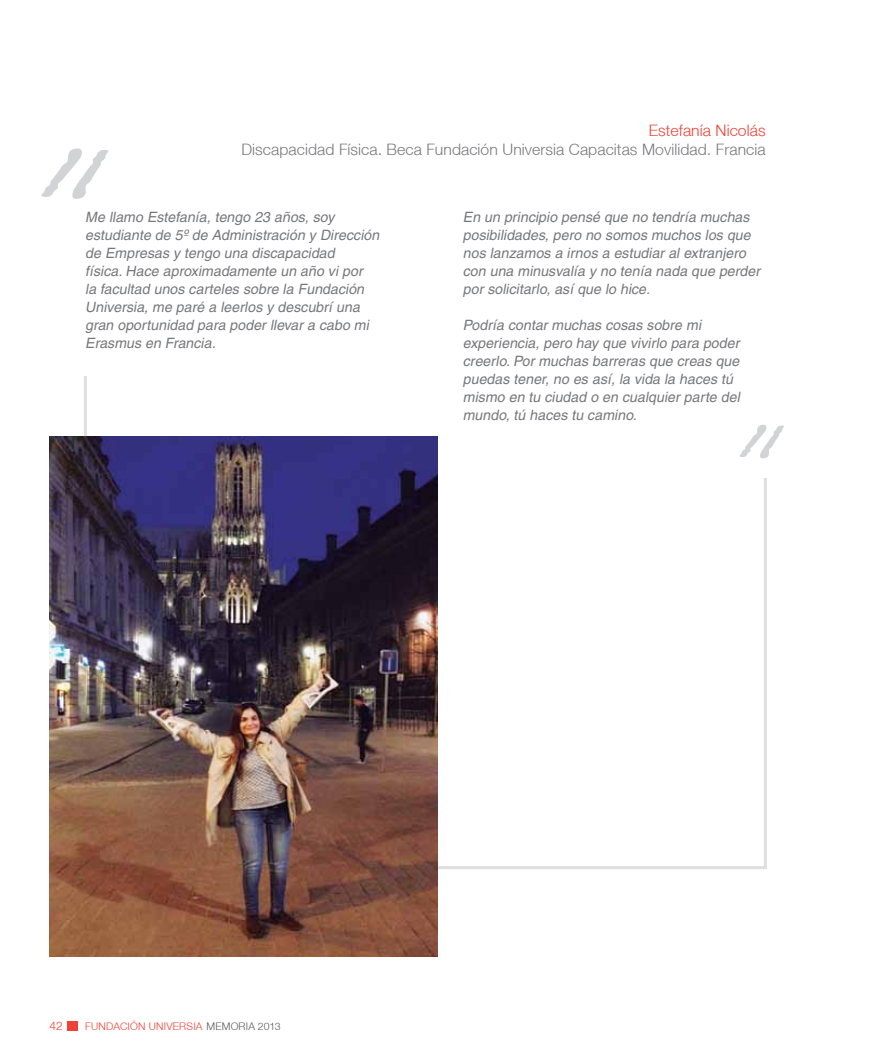
<style>
.page{position:relative;width:893px;height:1063px;background:#fff}
.page>*{position:absolute;margin:0;border:0;box-sizing:border-box;transform-origin:0 0}
.t1{font:225px "Jane Austen";color:#d1d3d4}
.t2{font:150px "Jane Austen";color:#d1d3d4}
.t3{font:300 15.75px/19.5px "Helvetica Neue";letter-spacing:.005em;color:#77787b;text-align:right}
.t4{font:italic 14.25px/18px "Helvetica";color:#77787b}
.t5{font:300 12px "Helvetica Neue";color:#ef4135}
.t6{font:300 10.5px "Helvetica Neue";letter-spacing:.02em;color:#ef4135}
.s1{color:#ef4135}
.s2{color:#58595b}
</style>
<div class="page">
<div style="left:67px;top:1021px;width:11px;height:9px;background:#ef4135"></div>
<svg style="left:84px;top:376px;width:683px;height:493px"></svg>
<div style="left:442px;top:211px;width:331px;height:267px;background:#fff"></div>
<img style="left:50px;top:436px;width:388px;height:521px">
<h1 class="t1" style="left:8px;top:105px;width:105px">“</h1>
<p class="t3" style="left:241px;top:120px;width:526px"><span class="s1">Estefanía Nicolás<br></span>Discapacidad Física. Beca Fundación Universia Capacitas Movilidad. Francia</p>
<p class="t4" style="left:85px;top:208px;width:299px">Me llamo Estefanía, tengo 23 años, soy estudiante de 5º de Administración y Dirección de Empresas y tengo una discapacidad física.Hace aproximadamente un año vi por la facultad unos carteles sobre la Fundación Universia, me paré a leerlos y descubrí una gran oportunidad para poder llevar a cabo mi Erasmus en Francia.</p>
<p class="t4" style="left:463px;top:208px;width:302px">En un principio pensé que no tendría muchas posibilidades, pero no somos muchos los que nos lanzamos a irnos a estudiar al extranjero con una minusvalía y no tenía nada que perder por solicitarlo, así que lo hice.</p>
<p class="t4" style="left:463px;top:316px;width:281px">Podría contar muchas cosas sobre mi experiencia, pero hay que vivirlo para poder creerlo.Por muchas barreras que creas que puedas tener, no es así, la vida la haces tú mismo en tu ciudad o en cualquier parte del mundo, tú haces tu camino.</p>
<h2 class="t2" style="left:710px;top:396px;width:74px">”</h2>
<p class="t5" style="left:50px;top:1019px;width:15px">42</p>
<p class="t6" style="left:85px;top:1020px;width:197px">FUNDACIÓN UNIVERSIA <span class="s2">MEMORIA 2013</span></p>
</div>
